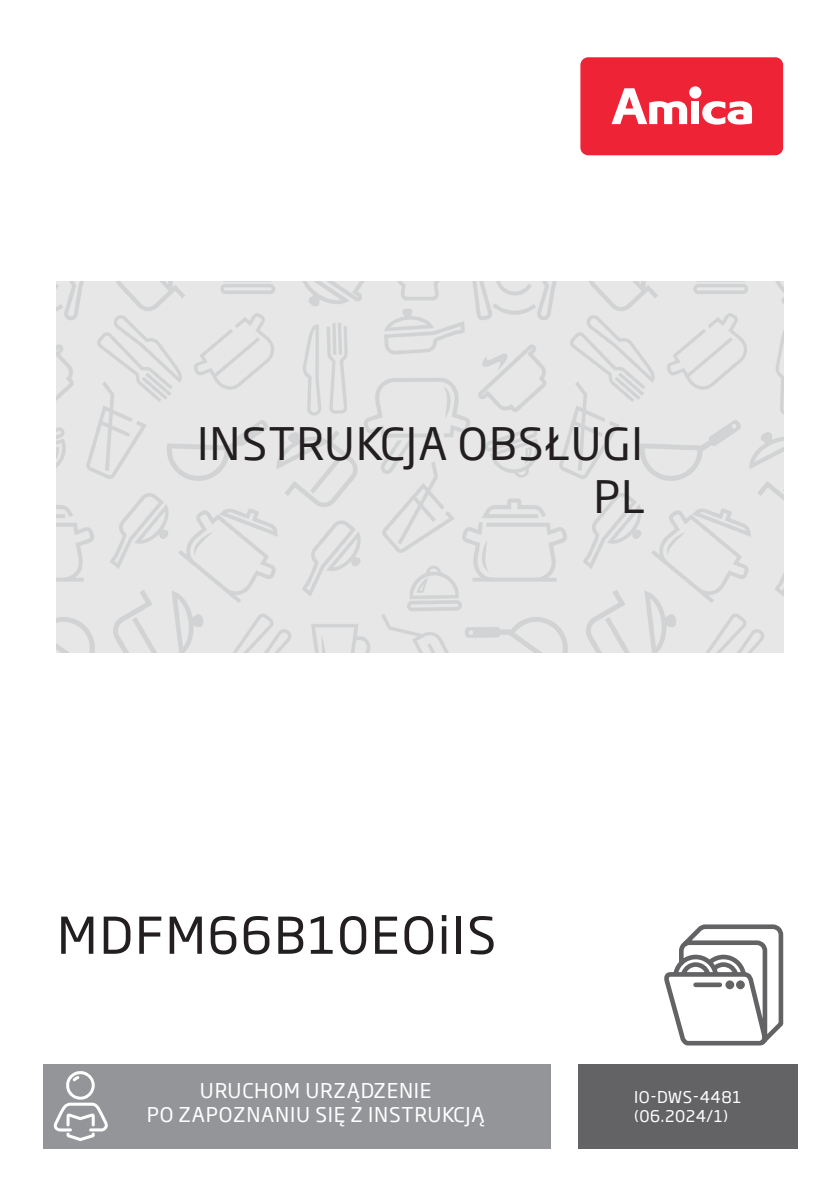
<style>
.page{position:relative;width:840px;height:1191px;background:#fff}
.page>*{position:absolute;margin:0;border:0;box-sizing:border-box;transform-origin:0 0}
.t1{font:50px "Soho Gothic Pro";letter-spacing:.035em;color:#231f20}
.t2{font:43.8px "Soho Gothic Pro";letter-spacing:.025em;color:#231f20}
.t3{font:20px "Soho Gothic Pro";letter-spacing:.035em;color:#fff}
.t4{font:16px "Soho Gothic Pro";letter-spacing:.03em;color:#fff}
</style>
<div class="page">
<img style="left:57px;top:281px;width:725px;height:371px">
<svg style="left:664px;top:924px;width:120px;height:122px"></svg>
<div style="left:577px;top:1063px;width:220px;height:85px;background:#636366"></div>
<div style="left:43px;top:1063px;width:507px;height:85px;background:#939598"></div>
<svg style="left:53px;top:1071px;width:55px;height:70px"></svg>
<div style="left:580px;top:57px;width:202px;height:98px;background:#ee2436;border-radius:8px"></div>
<svg style="left:688px;top:86px;width:13px;height:13px"></svg>
<svg style="left:702px;top:101px;width:49px;height:24px"></svg>
<div style="left:690px;top:102px;width:8px;height:22px;background:#fff"></div>
<svg style="left:611px;top:88px;width:75px;height:36px"></svg>
<p class="t2" style="left:197px;top:410px;width:447px">INSTRUKCJA OBSŁUGI</p>
<p class="t2" style="left:593px;top:463px;width:53px">PL</p>
<p class="t1" style="left:57px;top:896px;width:440px">MDFM66B10EOiIS</p>
<p class="t3" style="left:200px;top:1074px;width:233px">URUCHOM URZĄDZENIE</p>
<p class="t3" style="left:147px;top:1098px;width:339px">PO ZAPOZNANIU SIĘ Z INSTRUKCJĄ</p>
<p class="t4" style="left:633px;top:1084px;width:109px">IO-DWS-4481</p>
<p class="t4" style="left:633px;top:1103px;width:95px">(06.2024/1)</p>
</div>
